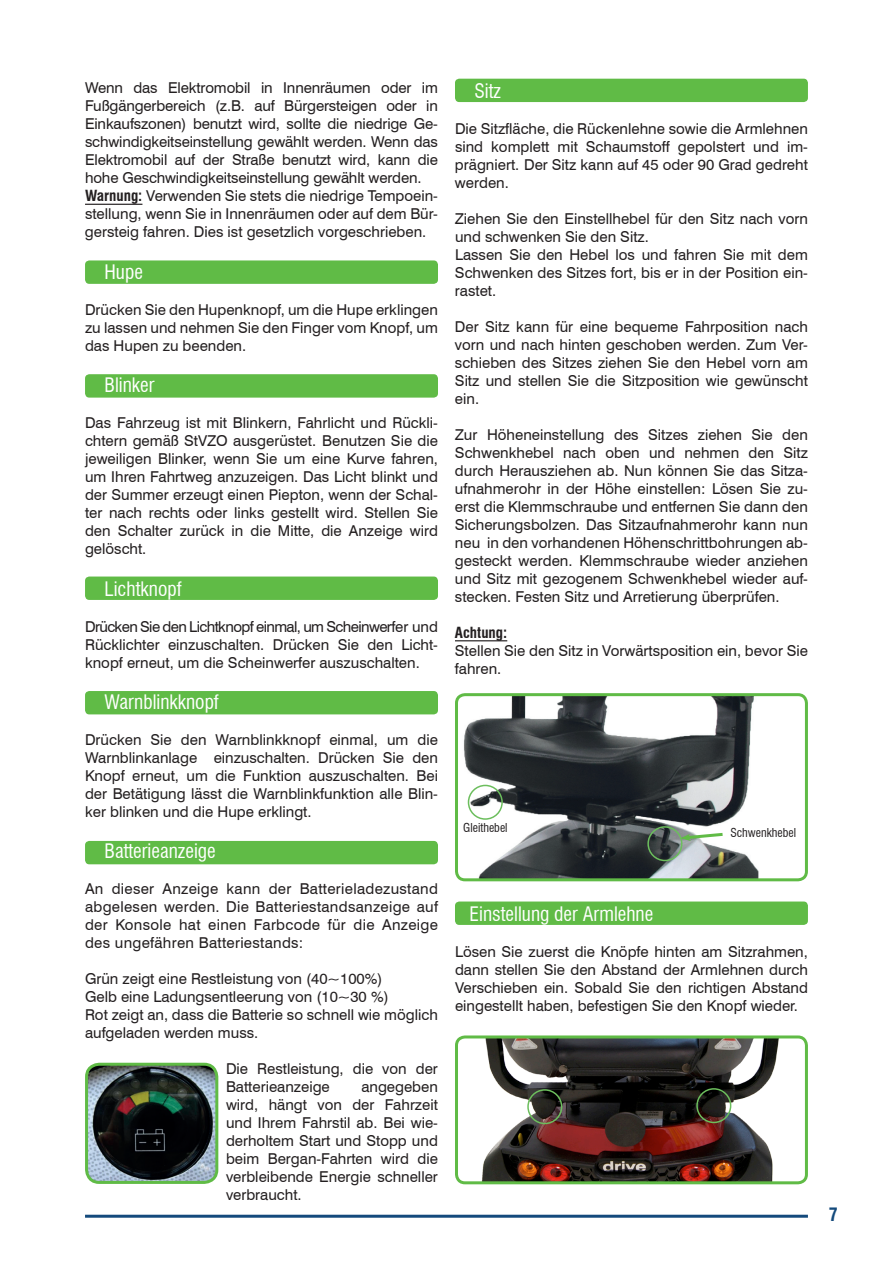
<style>
.page{position:relative;width:893px;height:1263px;background:#fff}
.page>*{position:absolute;margin:0;border:0;box-sizing:border-box;transform-origin:0 0}
.t1{font:condensed 19.5px "Swiss 721 BT";color:#fff}
.t2{font:700 condensed 18px "Swiss 721 BT";color:#144a7c}
.t3{font:15px/18px "Swiss 721 BT";color:#231f20;text-align:justify}
.t4{font:700 condensed 15px "Swiss 721 BT";color:#231f20}
.t5{font:condensed 12px "Swiss 721 BT";color:#231f20}
.s1{font-weight:700;font-stretch:condensed}
</style>
<div class="page">
<img style="left:89px;top:1064px;width:128px;height:116px">
<div style="left:85px;top:1063px;width:133px;height:121px;border:3px solid #60bb46;border-radius:13px"></div>
<div style="left:85px;top:576px;width:353px;height:24px;background:#60bb46;border-radius:4px"></div>
<div style="left:455px;top:79px;width:353px;height:23px;background:#60bb46;border-radius:4px"></div>
<div style="left:455px;top:901px;width:353px;height:24px;background:#60bb46;border-radius:4px"></div>
<div style="left:85px;top:260px;width:353px;height:24px;background:#60bb46;border-radius:4px"></div>
<div style="left:85px;top:374px;width:353px;height:24px;background:#60bb46;border-radius:4px"></div>
<div style="left:85px;top:841px;width:353px;height:23px;background:#60bb46;border-radius:4px"></div>
<div style="left:85px;top:691px;width:353px;height:23px;background:#60bb46;border-radius:4px"></div>
<hr style="left:85px;top:1215px;width:723px;height:3px;background:#144a7c">
<img style="left:456px;top:1039px;width:349px;height:144px">
<div style="left:455px;top:1035px;width:353px;height:149px;border:3px solid #60bb46;border-radius:9px"></div>
<div style="left:527px;top:1089px;width:35px;height:35px;border:2px solid #6cbe5d;border-radius:50%"></div>
<div style="left:696px;top:1088px;width:35px;height:35px;border:2px solid #6cbe5d;border-radius:50%"></div>
<img style="left:456px;top:697px;width:302px;height:183px">
<div style="left:455px;top:693px;width:353px;height:188px;border:3px solid #60bb46;border-radius:9px"></div>
<div style="left:468px;top:785px;width:35px;height:35px;border:2px solid #6cbe5d;border-radius:50%"></div>
<div style="left:647px;top:826px;width:35px;height:35px;border:2px solid #6cbe5d;border-radius:50%"></div>
<svg style="left:681px;top:831px;width:45px;height:10px"></svg>
<hr style="left:455px;top:640px;width:52px;height:1px;background:#231f20">
<hr style="left:85px;top:204px;width:57px;height:1px;background:#231f20">
<p class="t3" style="left:85px;top:79px;width:354px;text-align:left">Wenn das Elektromobil in Innenräumen oder im Fußgängerbereich (z.B. auf Bürgersteigen oder in Einkaufszonen) benutzt wird, sollte die niedrige Ge&shy;schwindigkeitseinstellung gewählt werden. Wenn das Elektromobil auf der Straße benutzt wird, kann die hohe Geschwindigkeitseinstellung gewählt werden.<br><span class="s1">Warnung:</span> Verwenden Sie stets die niedrige Tempoein&shy;stellung, wenn Sie in Innenräumen oder auf dem Bür&shy;gersteig fahren. Dies ist gesetzlich vorgeschrieben.</p>
<h1 class="t1" style="left:104px;top:260px;width:40px">Hupe</h1>
<p class="t3" style="left:85px;top:300px;width:354px">Drücken Sie den Hupenknopf, um die Hupe erklingen zu lassen und nehmen Sie den Finger vom Knopf, um das Hupen zu beenden.</p>
<h1 class="t1" style="left:104px;top:373px;width:51px">Blinker</h1>
<p class="t3" style="left:85px;top:414px;width:354px">Das Fahrzeug ist mit Blinkern, Fahrlicht und Rückli&shy;chtern gemäß StVZO ausgerüstet. Benutzen Sie die jeweiligen Blinker, wenn Sie um eine Kurve fahren, um Ihren Fahrtweg anzuzeigen. Das Licht blinkt und der Summer erzeugt einen Piepton, wenn der Schal&shy;ter nach rechts oder links gestellt wird. Stellen Sie den Schalter zurück in die Mitte, die Anzeige wird gelöscht.</p>
<h1 class="t1" style="left:104px;top:577px;width:79px">Lichtknopf</h1>
<p class="t3" style="left:85px;top:617px;width:354px">Drücken Sie den Lichtknopf einmal, um Scheinwerfer und Rücklichter einzuschalten. Drücken Sie den Licht&shy;knopf erneut, um die Scheinwerfer auszuschalten.</p>
<h1 class="t1" style="left:104px;top:690px;width:116px">Warnblinkknopf</h1>
<p class="t3" style="left:85px;top:730px;width:354px">Drücken Sie den Warnblinkknopf einmal, um die Warnblinkanlage einzuschalten. Drücken Sie den Knopf erneut, um die Funktion auszuschalten. Bei der Betätigung lässt die Warnblinkfunktion alle Blin&shy;ker blinken und die Hupe erklingt.</p>
<h1 class="t1" style="left:104px;top:839px;width:113px">Batterieanzeige</h1>
<p class="t3" style="left:85px;top:880px;width:354px">An dieser Anzeige kann der Batterieladezustand abgelesen werden. Die Batteriestandsanzeige auf der Konsole hat einen Farbcode für die Anzeige des ungefähren Batteriestands:</p>
<p class="t3" style="left:85px;top:970px;width:354px;text-align:left">Grün zeigt eine Restleistung von (40~100%)<br>Gelb eine Ladungsentleerung von (10~30 %)<br>Rot zeigt an, dass die Batterie so schnell wie möglich aufgeladen werden muss.</p>
<p class="t3" style="left:226px;top:1060px;width:213px">Die Restleistung, die von der<br>Batterieanzeige</p>
<p class="t3" style="left:226px;top:1078px;width:213px;text-indent:135px">angegeben wird, hängt von der Fahrzeit und Ihrem Fahrstil ab. Bei wie&shy;derholtem Start und Stopp und beim Bergan-Fahrten wird die verbleibende Energie schneller verbraucht.</p>
<h1 class="t1" style="left:474px;top:79px;width:28px">Sitz</h1>
<p class="t3" style="left:455px;top:119px;width:354px">Die Sitzfläche, die Rückenlehne sowie die Armlehnen sind komplett mit Schaumstoff gepolstert und im&shy;prägniert. Der Sitz kann auf 45 oder 90 Grad gedreht werden.</p>
<p class="t3" style="left:455px;top:209px;width:354px;text-align:left">Ziehen Sie den Einstellhebel für den Sitz nach vorn und schwenken Sie den Sitz.<br>Lassen Sie den Hebel los und fahren Sie mit dem Schwenken des Sitzes fort, bis er in der Position ein&shy;rastet.</p>
<p class="t3" style="left:455px;top:317px;width:354px">Der Sitz kann für eine bequeme Fahrposition nach vorn und nach hinten geschoben werden. Zum Ver&shy;schieben des Sitzes ziehen Sie den Hebel vorn am Sitz und stellen Sie die Sitzposition wie gewünscht ein.</p>
<p class="t3" style="left:455px;top:425px;width:354px">Zur Höheneinstellung des Sitzes ziehen Sie den Schwenkhebel nach oben und nehmen den Sitz durch Herausziehen ab. Nun können Sie das Sitza&shy;ufnahmerohr in der Höhe einstellen: Lösen Sie zu&shy;erst die Klemmschraube und entfernen Sie dann den Sicherungsbolzen. Das Sitzaufnahmerohr kann nun neu in den vorhandenen Höhenschrittbohrungen ab&shy;gesteckt werden. Klemmschraube wieder anziehen und Sitz mit gezogenem Schwenkhebel wieder auf&shy;stecken. Festen Sitz und Arretierung überprüfen.</p>
<p class="t4" style="left:455px;top:623px;width:54px">Achtung:</p>
<p class="t3" style="left:455px;top:641px;width:354px">Stellen Sie den Sitz in Vorwärtsposition ein, bevor Sie fahren.</p>
<p class="t5" style="left:463px;top:820px;width:46px">Gleithebel</p>
<p class="t5" style="left:730px;top:825px;width:67px">Schwenkhebel</p>
<h1 class="t1" style="left:470px;top:902px;width:185px">Einstellung der Armlehne</h1>
<p class="t3" style="left:455px;top:942px;width:354px">Lösen Sie zuerst die Knöpfe hinten am Sitzrahmen, dann stellen Sie den Abstand der Armlehnen durch Verschieben ein. Sobald Sie den richtigen Abstand eingestellt haben, befestigen Sie den Knopf wieder.</p>
<p class="t2" style="left:829px;top:1203px;width:10px">7</p>
</div>
